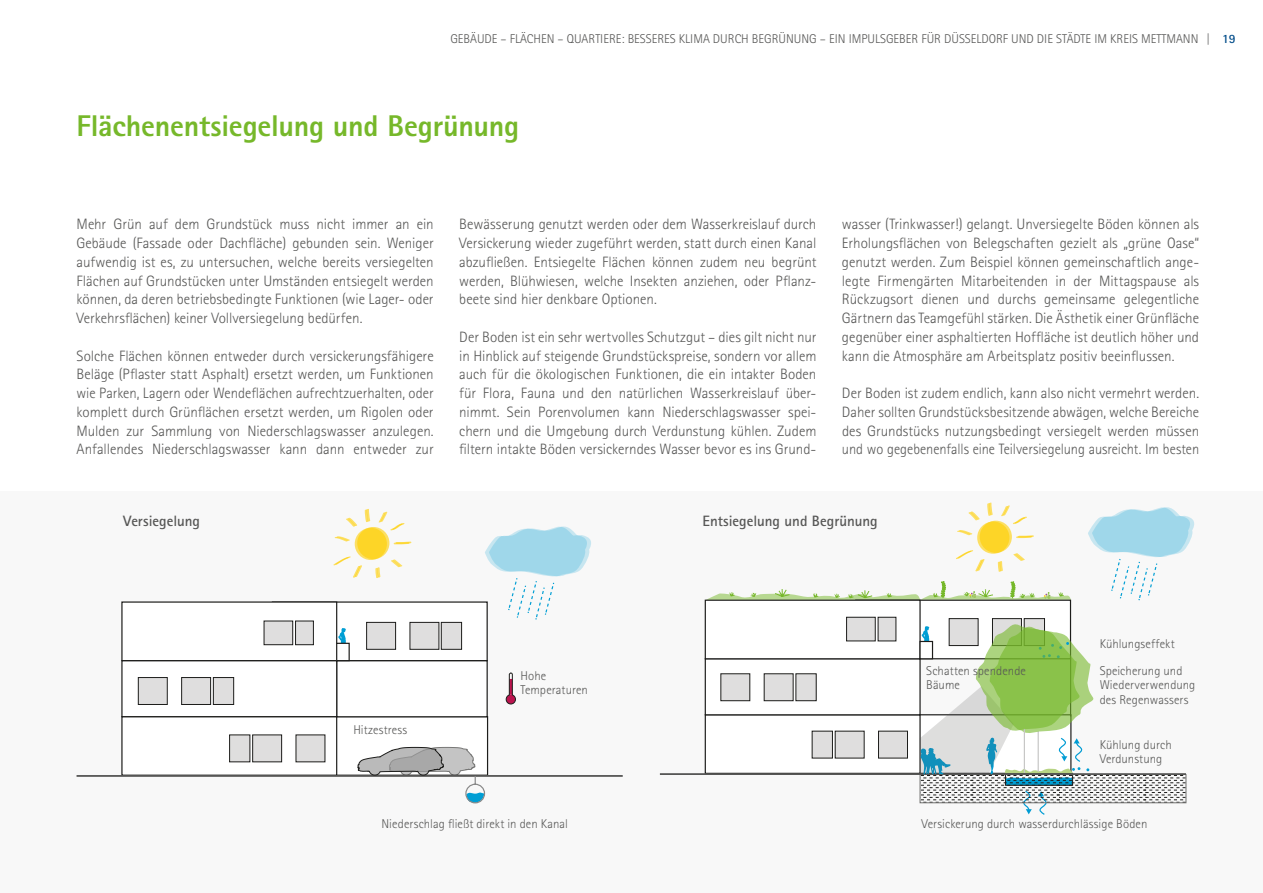
<style>
.page{position:relative;width:1263px;height:893px;background:#fff}
.page>*{position:absolute;margin:0;border:0;box-sizing:border-box;transform-origin:0 0}
.t1{font:800 30px "Rotis Sans Serif Std";letter-spacing:-.01em;color:#76b82a}
.t2{font:300 15px/18.8px "Rotis Sans Serif Std";color:#575756;text-align:justify}
.t3{font:700 15px "Rotis Sans Serif Std";letter-spacing:-.005em;color:#575756}
.t4{font:300 12.75px/14.2px "Rotis Sans Serif Std";color:#575756}
.s1{font-weight:700;color:#004c89}
</style>
<div class="page">
<div style="left:0;top:492px;width:1263px;height:401px;background:#f8f8f8"></div>
<div style="left:856px;top:600px;width:214px;height:59px;background:#fff"></div>
<div style="left:855px;top:600px;width:216px;height:59px;border:1px solid #1d1d1b"></div>
<svg style="left:1088px;top:507px;width:106px;height:93px"></svg>
<svg style="left:977px;top:521px;width:32px;height:33px"></svg>
<svg style="left:980px;top:521px;width:32px;height:32px"></svg>
<svg style="left:987px;top:502px;width:6px;height:14px"></svg>
<svg style="left:968px;top:511px;width:12px;height:10px"></svg>
<svg style="left:957px;top:530px;width:15px;height:5px"></svg>
<svg style="left:956px;top:550px;width:29px;height:21px"></svg>
<svg style="left:998px;top:561px;width:5px;height:11px"></svg>
<svg style="left:1013px;top:553px;width:12px;height:8px"></svg>
<svg style="left:1016px;top:535px;width:18px;height:3px"></svg>
<svg style="left:1001px;top:505px;width:26px;height:19px"></svg>
<div style="left:1024px;top:619px;width:20px;height:27px;background:#dfdede"></div>
<div style="left:1024px;top:618px;width:21px;height:28px;border:1px solid #1d1d1b"></div>
<div style="left:992px;top:619px;width:29px;height:27px;background:#dfdede"></div>
<div style="left:992px;top:618px;width:30px;height:28px;border:1px solid #1d1d1b"></div>
<div style="left:949px;top:619px;width:29px;height:27px;background:#dfdede"></div>
<div style="left:949px;top:618px;width:29px;height:28px;border:1px solid #1d1d1b"></div>
<div style="left:705px;top:715px;width:215px;height:58px;background:#fff"></div>
<div style="left:705px;top:659px;width:215px;height:56px;background:#fff"></div>
<div style="left:705px;top:658px;width:216px;height:57px;border:1px solid #1d1d1b"></div>
<div style="left:705px;top:600px;width:215px;height:59px;background:#fff"></div>
<div style="left:705px;top:600px;width:216px;height:59px;border:1px solid #1d1d1b"></div>
<hr style="left:660px;top:773px;width:526px;height:2px;background:#575756">
<div style="left:919px;top:641px;width:14px;height:18px;border:1px solid #1d1d1b"></div>
<div style="left:846px;top:617px;width:29px;height:24px;background:#dfdede"></div>
<div style="left:846px;top:617px;width:29px;height:24px;border:1px solid #1d1d1b"></div>
<div style="left:878px;top:617px;width:18px;height:24px;background:#dfdede"></div>
<div style="left:812px;top:731px;width:20px;height:27px;background:#dfdede"></div>
<div style="left:812px;top:731px;width:21px;height:27px;border:1px solid #1d1d1b"></div>
<div style="left:835px;top:731px;width:29px;height:27px;background:#dfdede"></div>
<div style="left:878px;top:731px;width:29px;height:27px;background:#dfdede"></div>
<div style="left:878px;top:731px;width:30px;height:27px;border:1px solid #1d1d1b"></div>
<div style="left:796px;top:674px;width:20px;height:27px;background:#dfdede"></div>
<div style="left:764px;top:674px;width:29px;height:27px;background:#dfdede"></div>
<div style="left:764px;top:673px;width:29px;height:28px;border:1px solid #1d1d1b"></div>
<div style="left:721px;top:674px;width:29px;height:27px;background:#dfdede"></div>
<svg style="left:706px;top:581px;width:365px;height:19px"></svg>
<svg style="left:920px;top:623px;width:266px;height:192px"></svg>
<div style="left:272px;top:717px;width:216px;height:58px;background:#fff"></div>
<div style="left:272px;top:716px;width:216px;height:60px;border:1px solid #1d1d1b"></div>
<div style="left:337px;top:661px;width:150px;height:56px;background:#fff"></div>
<div style="left:336px;top:660px;width:152px;height:57px;border:1px solid #1d1d1b"></div>
<div style="left:272px;top:602px;width:215px;height:59px;background:#fff"></div>
<div style="left:272px;top:601px;width:216px;height:60px;border:1px solid #1d1d1b"></div>
<div style="left:122px;top:717px;width:215px;height:58px;background:#fff"></div>
<div style="left:122px;top:661px;width:215px;height:56px;background:#fff"></div>
<div style="left:121px;top:660px;width:216px;height:57px;border:1px solid #1d1d1b"></div>
<div style="left:122px;top:602px;width:215px;height:59px;background:#fff"></div>
<div style="left:121px;top:601px;width:216px;height:60px;border:1px solid #1d1d1b"></div>
<hr style="left:77px;top:775px;width:546px;height:2px;background:#575756">
<svg style="left:338px;top:628px;width:8px;height:15px"></svg>
<div style="left:336px;top:643px;width:14px;height:18px;border:1px solid #1d1d1b"></div>
<svg style="left:355px;top:528px;width:32px;height:32px"></svg>
<svg style="left:357px;top:527px;width:32px;height:32px"></svg>
<svg style="left:365px;top:509px;width:5px;height:13px"></svg>
<svg style="left:346px;top:518px;width:11px;height:9px"></svg>
<svg style="left:334px;top:536px;width:16px;height:6px"></svg>
<svg style="left:333px;top:556px;width:29px;height:22px"></svg>
<svg style="left:375px;top:567px;width:5px;height:11px"></svg>
<svg style="left:391px;top:559px;width:12px;height:8px"></svg>
<svg style="left:394px;top:542px;width:17px;height:2px"></svg>
<svg style="left:378px;top:512px;width:27px;height:18px"></svg>
<div style="left:441px;top:622px;width:21px;height:27px;background:#dfdede"></div>
<div style="left:441px;top:622px;width:21px;height:28px;border:1px solid #1d1d1b"></div>
<div style="left:410px;top:622px;width:29px;height:27px;background:#dfdede"></div>
<div style="left:410px;top:622px;width:29px;height:28px;border:1px solid #1d1d1b"></div>
<div style="left:367px;top:622px;width:29px;height:27px;background:#dfdede"></div>
<div style="left:366px;top:622px;width:30px;height:28px;border:1px solid #1d1d1b"></div>
<div style="left:264px;top:621px;width:29px;height:24px;background:#dfdede"></div>
<div style="left:264px;top:621px;width:29px;height:24px;border:1px solid #1d1d1b"></div>
<div style="left:296px;top:621px;width:17px;height:24px;background:#dfdede"></div>
<div style="left:295px;top:621px;width:19px;height:24px;border:1px solid #1d1d1b"></div>
<div style="left:230px;top:735px;width:20px;height:27px;background:#dfdede"></div>
<div style="left:229px;top:735px;width:21px;height:27px;border:1px solid #1d1d1b"></div>
<div style="left:253px;top:735px;width:29px;height:27px;background:#dfdede"></div>
<div style="left:252px;top:735px;width:30px;height:27px;border:1px solid #1d1d1b"></div>
<div style="left:296px;top:735px;width:29px;height:27px;background:#dfdede"></div>
<div style="left:213px;top:677px;width:21px;height:27px;background:#dfdede"></div>
<div style="left:213px;top:677px;width:21px;height:28px;border:1px solid #1d1d1b"></div>
<div style="left:182px;top:677px;width:29px;height:27px;background:#dfdede"></div>
<div style="left:181px;top:677px;width:30px;height:28px;border:1px solid #1d1d1b"></div>
<div style="left:138px;top:677px;width:29px;height:27px;background:#dfdede"></div>
<div style="left:138px;top:677px;width:30px;height:28px;border:1px solid #1d1d1b"></div>
<svg style="left:357px;top:747px;width:129px;height:57px"></svg>
<svg style="left:506px;top:672px;width:10px;height:33px"></svg>
<svg style="left:485px;top:526px;width:106px;height:93px"></svg>
<p class="t4" style="left:450px;top:32px;width:787px">GEBÄUDE – FLÄCHEN – QUARTIERE: BESSERES KLIMA DURCH BEGRÜNUNG – EIN IMPULSGEBER FÜR DÜSSELDORF UND DIE STÄDTE IM KREIS METTMANN | <span class="s1">19</span></p>
<h1 class="t1" style="left:77px;top:106px;width:444px">Flächenentsiegelung und Begrünung</h1>
<p class="t2" style="left:77px;top:215px;width:359px">Mehr Grün auf dem Grundstück muss nicht immer an ein Gebäude (Fassade oder Dachfläche) gebunden sein. Weniger aufwendig ist es, zu untersuchen, welche bereits versiegelten Flächen auf Grundstücken unter Umständen entsiegelt werden können, da deren betriebsbedingte Funktionen (wie Lager- oder Verkehrsflächen) keiner Vollversiegelung bedürfen.</p>
<p class="t2" style="left:77px;top:346px;width:359px">Solche Flächen können entweder durch versickerungsfähigere Beläge (Pflaster statt Asphalt) ersetzt werden, um Funktionen wie Parken, Lagern oder Wendeflächen aufrechtzuerhalten, oder komplett durch Grünflächen ersetzt werden, um Rigolen oder Mulden zur Sammlung von Niederschlagswasser anzulegen.<br>Anfallendes Niederschlagswasser kann dann entweder zur</p>
<p class="t2" style="left:459px;top:215px;width:359px">Bewässerung genutzt werden oder dem Wasserkreislauf durch Versickerung wieder zugeführt werden, statt durch einen Kanal abzufließen. Entsiegelte Flächen können zudem neu begrünt werden, Blühwiesen, welche Insekten anziehen, oder Pflanz&shy;beete sind hier denkbare Optionen.</p>
<p class="t2" style="left:459px;top:328px;width:359px">Der Boden ist ein sehr wertvolles Schutzgut – dies gilt nicht nur in Hinblick auf steigende Grundstückspreise, sondern vor allem auch für die ökologischen Funktionen, die ein intakter Boden für Flora, Fauna und den natürlichen Wasserkreislauf über&shy;nimmt. Sein Porenvolumen kann Niederschlagswasser spei&shy;chern und die Umgebung durch Verdunstung kühlen. Zudem filtern intakte Böden versickerndes Wasser bevor es ins Grund-</p>
<p class="t2" style="left:842px;top:215px;width:359px">wasser (Trinkwasser!) gelangt. Unversiegelte Böden können als Erholungsflächen von Belegschaften gezielt als „grüne Oase“ genutzt werden. Zum Beispiel können gemeinschaftlich ange&shy;legte Firmengärten Mitarbeitenden in der Mittagspause als Rückzugsort dienen und durchs gemeinsame gelegentliche Gärtnern das Teamgefühl stärken. Die Ästhetik einer Grünfläche gegenüber einer asphaltierten Hoffläche ist deutlich höher und kann die Atmosphäre am Arbeitsplatz positiv beeinflussen.</p>
<p class="t2" style="left:842px;top:384px;width:359px">Der Boden ist zudem endlich, kann also nicht vermehrt werden.<br>Daher sollten Grundstücksbesitzende abwägen, welche Bereiche des Grundstücks nutzungsbedingt versiegelt werden müssen und wo gegebenenfalls eine Teilversiegelung ausreicht. Im besten</p>
<p class="t3" style="left:123px;top:512px;width:78px">Versiegelung</p>
<p class="t3" style="left:702px;top:512px;width:177px">Entsiegelung und Begrünung</p>
<p class="t4" style="left:353px;top:722px;width:55px">Hitzestress</p>
<p class="t4" style="left:520px;top:669px;width:69px">Hohe<br>Temperaturen</p>
<p class="t4" style="left:381px;top:816px;width:188px">Niederschlag fließt direkt in den Kanal</p>
<p class="t4" style="left:926px;top:664px;width:101px">Schatten spendende<br>Bäume</p>
<p class="t4" style="left:1100px;top:631px;width:84px;line-height:26.8px">Kühlungseffekt<br>Speicherung und</p>
<p class="t4" style="left:1100px;top:678px;width:97px">Wiederverwendung des Regenwassers</p>
<p class="t4" style="left:1100px;top:737px;width:74px">Kühlung durch<br>Verdunstung</p>
<p class="t4" style="left:921px;top:816px;width:227px">Versickerung durch wasserdurchlässige Böden</p>
</div>
